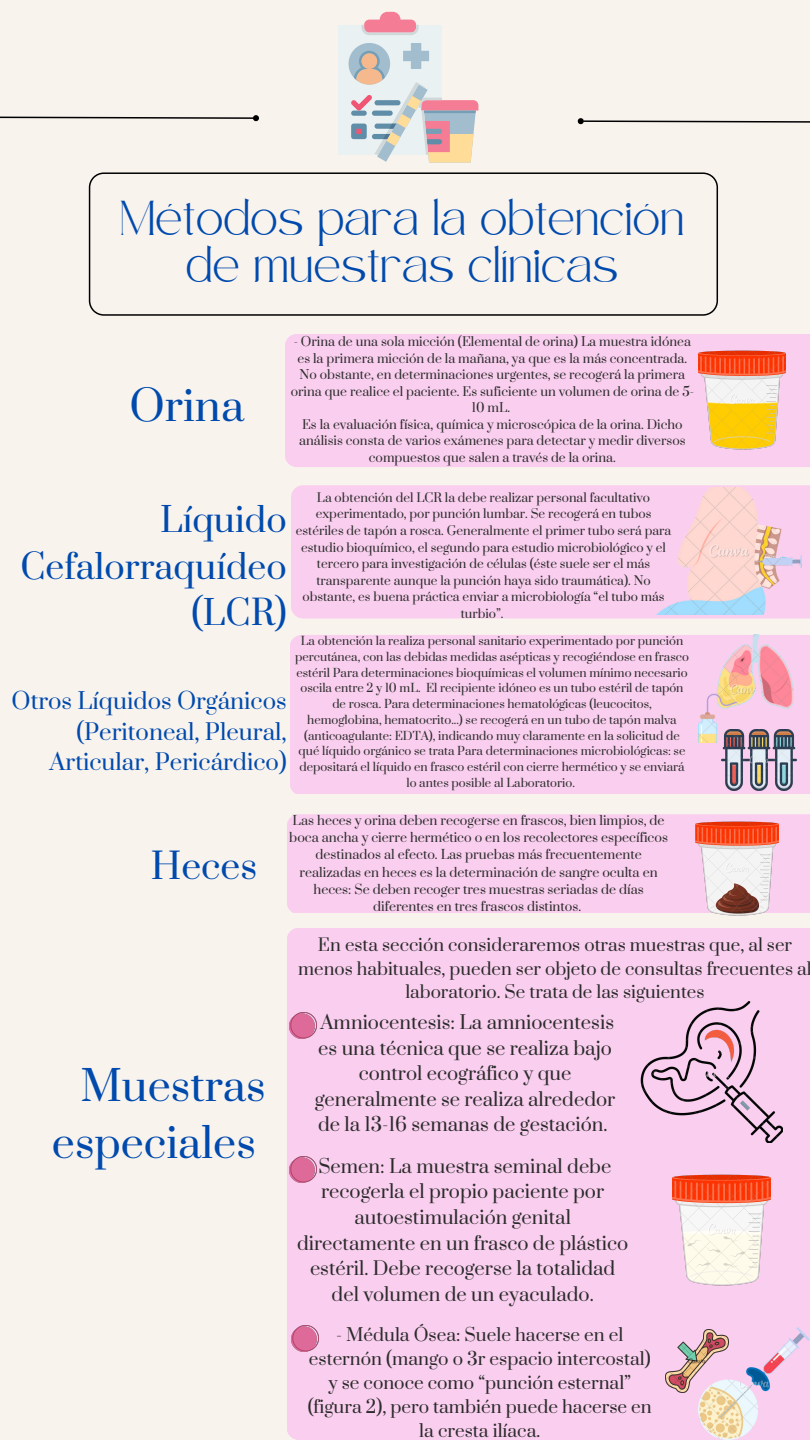
<style>
.page{position:relative;width:810px;height:1440px;background:#f9f3ee}
.page>*{position:absolute;margin:0;border:0;box-sizing:border-box;transform-origin:0 0}
.t1{font:41.1px/57px "Prata";color:#004aad;text-align:right}
.t2{font:35.3px "Prata";color:#004aad}
.t3{font:33.6px/46.6px "Prata";color:#004aad;text-align:right}
.t4{font:23.9px/46.5px "Safira March";letter-spacing:.05em;color:#004aad;text-align:center}
.t5{font:22.2px/30.8px "Prata";color:#004aad;text-align:right}
.t6{font:18.4px/25.5px "Prata";color:#2b2b2b;text-align:center}
.t7{font:17.2px/23.9px "Prata";color:#2b2b2b;text-align:center}
.t8{font:17px/23.6px "Prata";color:#2b2b2b;text-align:center}
.t9{font:12.5px/17.2px "Prata";color:#2b2b2b;text-align:center}
.t10{font:12.3px/16.5px "Prata";color:#2b2b2b;text-align:center}
.t11{font:12px/16.6px "Prata";color:#2b2b2b;text-align:center}
.t12{font:11.4px/15.8px "Prata";color:#2b2b2b;text-align:center}
</style>
<div class="page">
<div style="left:285px;top:334px;width:525px;height:133px;background:#f9ceee"></div>
<div style="left:291px;top:485px;width:519px;height:133px;background:#f9ceee"></div>
<div style="left:290px;top:635px;width:520px;height:159px;background:#f9ceee"></div>
<div style="left:287px;top:814px;width:523px;height:99px;background:#f9ceee"></div>
<div style="left:287px;top:928px;width:523px;height:512px;background:#f9ceee"></div>
<svg style="left:89px;top:172px;width:629px;height:144px"></svg>
<svg style="left:0;top:115px;width:259px;height:7px"></svg>
<svg style="left:577px;top:118px;width:233px;height:7px"></svg>
<img style="left:290px;top:1013px;width:27px;height:26px">
<img style="left:290px;top:1156px;width:27px;height:27px">
<img style="left:291px;top:1325px;width:27px;height:27px">
<img style="left:666px;top:1330px;width:33px;height:63px">
<img style="left:672px;top:1174px;width:99px;height:111px">
<img style="left:641px;top:1001px;width:142px;height:142px">
<img style="left:699px;top:1328px;width:111px;height:111px">
<img style="left:696px;top:821px;width:82px;height:94px">
<img style="left:699px;top:635px;width:94px;height:107px">
<img style="left:721px;top:729px;width:75px;height:61px">
<div style="left:338px;top:25px;width:104px;height:130px;background:#e9f1f2"></div>
<svg style="left:362px;top:12px;width:57px;height:23px"></svg>
<svg style="left:349px;top:43px;width:129px;height:120px"></svg>
<hr style="left:424px;top:111px;width:52px;height:2px;background:#769fb6">
<img style="left:656px;top:487px;width:145px;height:128px">
<img style="left:699px;top:350px;width:87px;height:99px">
<h3 class="t4" style="left:120px;top:204px;width:566px">Métodos para la obtención de muestras clínicas</h3>
<h1 class="t1" style="left:130px;top:380px;width:116px">Orina</h1>
<p class="t10" style="left:291px;top:334px;width:405px">- Orina de una sola micción (Elemental de orina) La muestra idónea es la primera micción de la mañana, ya que es la más concentrada.<br>No obstante, en determinaciones urgentes, se recogerá la primera orina que realice el paciente. Es suficiente un volumen de orina de 5- 10 mL.<br>Es la evaluación física, química y microscópica de la orina. Dicho análisis consta de varios exámenes para detectar y medir diversos compuestos que salen a través de la orina.</p>
<h3 class="t3" style="left:21px;top:498px;width:268px">Líquido<br>Cefalorraquídeo (LCR)</h3>
<h3 class="t5" style="left:12px;top:686px;width:277px">Otros Líquidos Orgánicos (Peritoneal, Pleural,<br>Articular, Pericárdico)</h3>
<p class="t11" style="left:296px;top:490px;width:377px">La obtención del LCR la debe realizar personal facultativo experimentado, por punción lumbar. Se recogerá en tubos estériles de tapón a rosca. Generalmente el primer tubo será para estudio bioquímico, el segundo para estudio microbiológico y el tercero para investigación de células (éste suele ser el más transparente aunque la punción haya sido traumática). No obstante, es buena práctica enviar a microbiología “el tubo más turbio”.</p>
<p class="t12" style="left:295px;top:634px;width:395px">La obtención la realiza personal sanitario experimentado por punción percutánea, con las debidas medidas asépticas y recogiéndose en frasco estéril Para determinaciones bioquímicas el volumen mínimo necesario oscila entre 2 y 10 mL. El recipiente idóneo es un tubo estéril de tapón de rosca. Para determinaciones hematológicas (leucocitos, hemoglobina, hematocrito...) se recogerá en un tubo de tapón malva (anticoagulante: EDTA), indicando muy claramente en la solicitud de qué líquido orgánico se trata Para determinaciones microbiológicas: se depositará el líquido en frasco estéril con cierre hermético y se enviará lo antes posible al Laboratorio.</p>
<h2 class="t2" style="left:151px;top:844px;width:108px">Heces</h2>
<h1 class="t1" style="left:52px;top:1059px;width:215px">Muestras especiales</h1>
<p class="t9" style="left:289px;top:812px;width:380px">Las heces y orina deben recogerse en frascos, bien limpios, de boca ancha y cierre hermético o en los recolectores específicos destinados al efecto. Las pruebas más frecuentemente realizadas en heces es la determinación de sangre oculta en heces: Se deben recoger tres muestras seriadas de días diferentes en tres frascos distintos.</p>
<h3 class="t8" style="left:298px;top:934px;width:515px">En esta sección consideraremos otras muestras que, al ser menos habituales, pueden ser objeto de consultas frecuentes al laboratorio. Se trata de las siguientes</h3>
<h3 class="t6" style="left:315px;top:1011px;width:302px">Amniocentesis: La amniocentesis es una técnica que se realiza bajo control ecográfico y que generalmente se realiza alrededor de la 13-16 semanas de gestación.</h3>
<h3 class="t6" style="left:297px;top:1154px;width:333px">Semen: La muestra seminal debe recogerla el propio paciente por autoestimulación genital directamente en un frasco de plástico estéril. Debe recogerse la totalidad del volumen de un eyaculado.</h3>
<h3 class="t7" style="left:308px;top:1324px;width:346px">- Médula Ósea: Suele hacerse en el esternón (mango o 3r espacio intercostal) y se conoce como “punción esternal” (figura 2), pero también puede hacerse en la cresta ilíaca.</h3>
</div>
